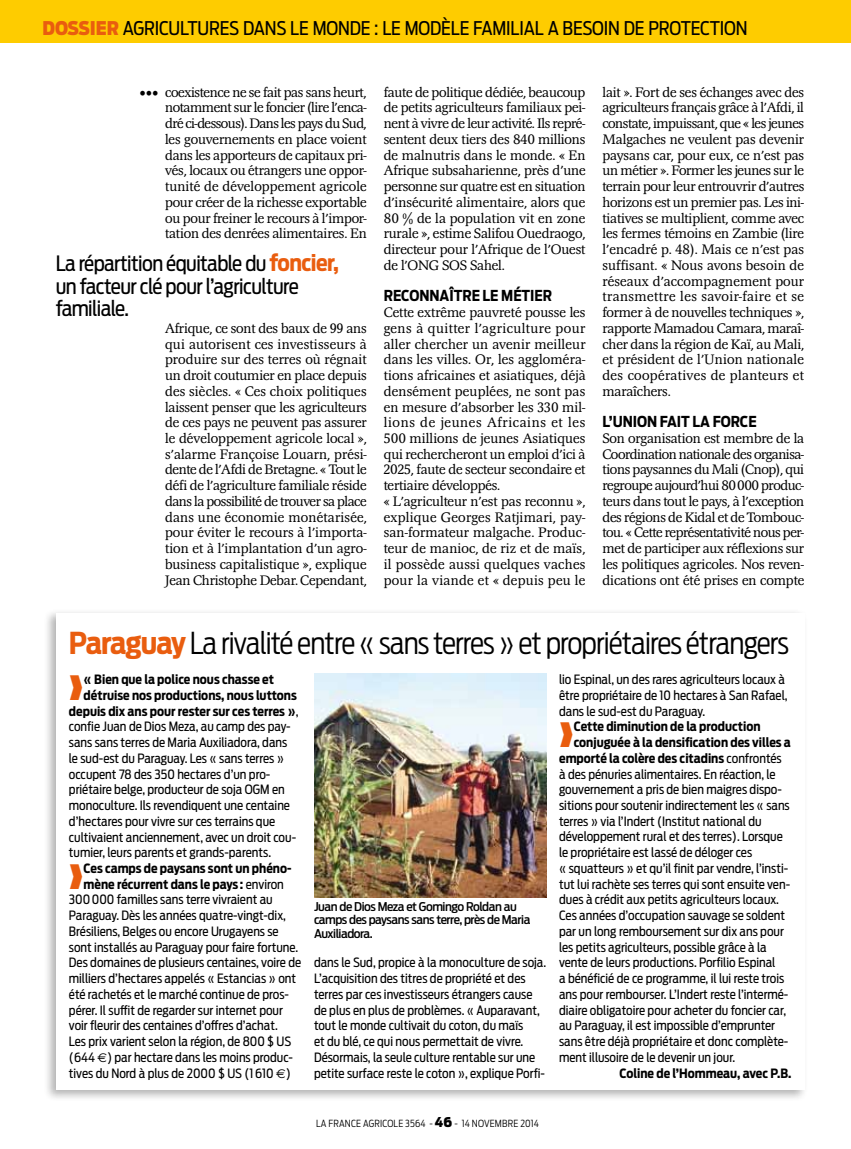
<style>
.page{position:relative;width:851px;height:1149px;background:#fff}
.page>*{position:absolute;margin:0;border:0;box-sizing:border-box;transform-origin:0 0}
.t1{font:300 30px "Antenna Cond";letter-spacing:-.03em;color:#000}
.t2{font:21px/22.5px "Antenna Cond";letter-spacing:-.025em;color:#000}
.t3{font:18.75px "Antenna Cond";letter-spacing:-.01em;color:#000}
.t4{font:700 15px "Antenna Cond";color:#000}
.t5{font:300 14.25px/15.8px "Magna EF";letter-spacing:.005em;color:#000;text-align:justify}
.t6{font:12.75px/15.8px "Antenna Cond";color:#000}
.t7{font:700 12.75px "Antenna Cond";color:#000}
.t8{font:500 12px/13.5px "Antenna Cond";letter-spacing:-.035em;color:#000;scale:1.08 1}
.t9{font:300 9.75px "Antenna Cond";letter-spacing:.02em;color:#000}
.s1{font-weight:900;color:#e95d0f}
.s2{font-weight:700;font-size:22.5px;color:#e95d0f}
.s3{font-weight:700;color:#e95d0f}
.s4{color:#e95d0f}
.s5{font-weight:400}
.s6{font-family:"Euro Sans"}
.s7{font-weight:900;font-size:13.5px}
</style>
<div class="page">
<div style="left:0;top:0;width:850px;height:43px;background:#fecc00"></div>
<div style="left:43px;top:608px;width:765px;height:493px;background:#000;opacity:.3"></div>
<div style="left:56px;top:612px;width:748px;height:477px;background:#fff"></div>
<img style="left:314px;top:673px;width:232px;height:223px">
<h3 class="t3" style="left:43px;top:17px;width:706px"><span class="s1">DOSSIER</span> agricultures dans le monde : le modèle familial a besoin de protection</h3>
<p class="t5" style="left:165px;top:84px;width:203px;text-indent:-25px"><sub>•••</sub> coexistence ne se fait pas sans heurt, notamment sur le foncier (lire l’enca&shy;dré ci-dessous). Dans les pays du Sud, les gouvernements en place voient dans les apporteurs de capitaux pri&shy;vés, locaux ou étrangers une oppor&shy;tunité de développement agricole pour créer de la richesse exportable ou pour freiner le recours à l’impor&shy;tation des denrées alimentaires. En</p>
<h2 class="t2" style="left:56px;top:252px;width:285px">La répartition équitable du <span class="s2">foncier, </span>un facteur clé pour l’agriculture familiale.</h2>
<p class="t5" style="left:165px;top:320px;width:203px">Afrique, ce sont des baux de 99 ans qui autorisent ces investisseurs à produire sur des terres où régnait un droit coutumier en place depuis des siècles. « Ces choix politiques laissent penser que les agriculteurs de ces pays ne peuvent pas assurer le développement agricole local », s’alarme Françoise Louarn, prési&shy;dente de l’Afdi de Bretagne. « Tout le défi de l’agriculture familiale réside dans la possibilité de trouver sa place dans une économie monétarisée, pour éviter le recours à l’importa&shy;tion et à l’implantation d’un agro&shy;business capitalistique », explique Jean Christophe Debar.Cependant,</p>
<p class="t5" style="left:384px;top:84px;width:203px">faute de politique dédiée, beaucoup de petits agriculteurs familiaux pei&shy;nent à vivre de leur activité. Ils repré&shy;sentent deux tiers des 840 millions de malnutris dans le monde. « En Afrique subsaharienne, près d’une personne sur quatre est en situation d’insécurité alimentaire, alors que 80 % de la population vit en zone rurale », estime Salifou Ouedraogo, directeur pour l’Afrique de l’Ouest de l’ONG SOS Sahel.</p>
<p class="t4" style="left:384px;top:287px;width:170px">reconnaître le métier</p>
<p class="t5" style="left:384px;top:305px;width:203px;text-align:left">Cette extrême pauvreté pousse les gens à quitter l’agriculture pour aller chercher un avenir meilleur dans les villes. Or, les aggloméra&shy;tions africaines et asiatiques, déjà densément peuplées, ne sont pas en mesure d’absorber les 330 mil&shy;lions de jeunes Africains et les 500 millions de jeunes Asiatiques qui rechercheront un emploi d’ici à 2025, faute de secteur secondaire et tertiaire développés.<br>« L’agriculteur n’est pas reconnu », explique Georges Ratjimari, pay&shy;san-formateur malgache. Produc&shy;teur de manioc, de riz et de maïs, il possède aussi quelques vaches pour la viande et « depuis peu le</p>
<p class="t5" style="left:602px;top:84px;width:203px">lait ». Fort de ses échanges avec des agriculteurs français grâce à l’Afdi, il constate, impuissant, que « les jeunes Malgaches ne veulent pas devenir paysans car, pour eux, ce n’est pas un métier ». Former les jeunes sur le terrain pour leur entrouvrir d’autres horizons est un premier pas. Les ini&shy;tiatives se multiplient, comme avec les fermes témoins en Zambie (lire l’encadré p. 48). Mais ce n’est pas suffisant. « Nous avons besoin de réseaux d’accompagnement pour transmettre les savoir-faire et se former à de nouvelles techniques », rapporte Mamadou Camara, maraî&shy;cher dans la région de Kaï, au Mali, et président de l’Union nationale des coopératives de planteurs et maraîchers.</p>
<p class="t4" style="left:602px;top:412px;width:156px">l’union fait la force</p>
<p class="t5" style="left:602px;top:431px;width:203px">Son organisation est membre de la Coordination nationale des organisa&shy;tions paysannes du Mali (Cnop), qui regroupe aujourd’hui 80000 produc&shy;teurs dans tout le pays, à l’exception des régions de Kidal et de Tombouc&shy;tou. « Cette représentativité nous per&shy;met de participer aux réflexions sur les politiques agricoles. Nos reven&shy;dications ont été prises en compte</p>
<h1 class="t1" style="left:69px;top:624px;width:721px"><span class="s3">Paraguay</span> La rivalité entre «sans terres» et propriétaires étrangers</h1>
<p class="t7" style="left:69px;top:671px;width:207px"><span class="s4">→</span>« Bien que la police nous chasse et</p>
<p class="t7" style="left:84px;top:687px;width:215px">détruise nos productions, nous luttons</p>
<p class="t7" style="left:69px;top:703px;width:231px">depuis dix ans pour rester sur ces terres »<span class="s5">,</span></p>
<p class="t6" style="left:69px;top:718px;width:223px">confie Juan de Dios Meza, au camp des pay-</p>
<p class="t6" style="left:69px;top:734px;width:220px">sans sans terres de Maria Auxiliadora, dans</p>
<p class="t6" style="left:69px;top:750px;width:217px">le sud-est du Paraguay. Les « sans terres »</p>
<p class="t6" style="left:69px;top:765px;width:203px">occupent 78 des 350 hectares d’un pro-</p>
<p class="t6" style="left:69px;top:781px;width:185px">priétaire belge, producteur de soja OGM</p>
<p class="t6" style="left:69px;top:781px;width:229px;text-indent:203px">en monoculture. Ils revendiquent une centaine d’hectares pour vivre sur ces terrains que cultivaient anciennement, avec un droit cou&shy;tumier, leurs parents et grands-parents.</p>
<p class="t7" style="left:69px;top:860px;width:224px"><span class="s4">→</span>Ces camps de paysans sont un phéno-</p>
<p class="t7" style="left:84px;top:876px;width:202px">mène récurrent dans le pays : <span class="s5">environ</span></p>
<p class="t6" style="left:69px;top:891px;width:205px">300000 familles sans terre vivraient au</p>
<p class="t6" style="left:69px;top:907px;width:218px">Paraguay. Dès les années quatre-vingt-dix,</p>
<p class="t6" style="left:69px;top:923px;width:211px">Brésiliens, Belges ou encore Urugayens se</p>
<p class="t6" style="left:69px;top:938px;width:231px">sont installés au Paraguay pour faire fortune.</p>
<p class="t6" style="left:69px;top:954px;width:234px">Des domaines de plusieurs centaines, voire de</p>
<p class="t6" style="left:69px;top:970px;width:229px">milliers d’hectares appelés « Estancias » ont</p>
<p class="t6" style="left:69px;top:986px;width:221px">été rachetés et le marché continue de pros-</p>
<p class="t6" style="left:69px;top:1001px;width:215px">pérer. Il suffit de regarder sur internet pour</p>
<p class="t6" style="left:69px;top:1017px;width:210px">voir fleurir des centaines d’offres d’achat.</p>
<p class="t6" style="left:69px;top:1033px;width:223px">Les prix varient selon la région, de 800 $ US</p>
<p class="t6" style="left:69px;top:1049px;width:225px">(644 <span class="s6">€</span>) par hectare dans les moins produc-</p>
<p class="t6" style="left:69px;top:1064px;width:223px">tives du Nord à plus de 2000 $ US (1610 <span class="s6">€</span>)</p>
<p class="t8" style="left:314px;top:899px;width:202px">Juan de Dios Meza et Gomingo Roldan au camps des paysans sans terre, près de Maria<br>Auxiliadora.</p>
<p class="t6" style="left:314px;top:954px;width:234px">dans le Sud, propice à la monoculture de soja.<br>L’acquisition des titres de propriété et des terres par ces investisseurs étrangers cause de plus en plus de problèmes. « Auparavant, tout le monde cultivait du coton, du maïs<br>et du blé, ce qui nous permettait de vivre.<br>Désormais, la seule culture rentable sur une petite surface reste le coton », explique Porfi-</p>
<p class="t6" style="left:559px;top:671px;width:230px">lio Espinal, un des rares agriculteurs locaux à être propriétaire de 10 hectares à San Rafael, dans le sud-est du Paraguay.</p>
<p class="t7" style="left:559px;top:718px;width:203px"><span class="s4">→</span>Cette diminution de la production</p>
<p class="t7" style="left:573px;top:734px;width:219px">conjuguée à la densification des villes a</p>
<p class="t7" style="left:559px;top:750px;width:224px">emporté la colère des citadins <span class="s5">confrontés</span></p>
<p class="t6" style="left:559px;top:765px;width:218px">à des pénuries alimentaires. En réaction, le</p>
<p class="t6" style="left:559px;top:781px;width:224px">gouvernement a pris de bien maigres dispo-</p>
<p class="t6" style="left:559px;top:797px;width:232px">sitions pour soutenir indirectement les « sans</p>
<p class="t6" style="left:559px;top:813px;width:204px">terres » via l’Indert (Institut national du</p>
<p class="t6" style="left:559px;top:828px;width:225px">développement rural et des terres). Lorsque</p>
<p class="t6" style="left:559px;top:844px;width:194px">le propriétaire est lassé de déloger ces</p>
<p class="t6" style="left:559px;top:860px;width:231px">« squatteurs » et qu’il finit par vendre, l’insti-</p>
<p class="t6" style="left:559px;top:876px;width:232px">tut lui rachète ses terres qui sont ensuite ven-</p>
<p class="t6" style="left:559px;top:891px;width:221px">dues à crédit aux petits agriculteurs locaux.</p>
<p class="t6" style="left:559px;top:907px;width:227px">Ces années d’occupation sauvage se soldent</p>
<p class="t6" style="left:559px;top:923px;width:226px">par un long remboursement sur dix ans pour</p>
<p class="t6" style="left:559px;top:938px;width:209px">les petits agriculteurs, possible grâce à la</p>
<p class="t6" style="left:559px;top:954px;width:218px">vente de leurs productions. Porfilio Espinal</p>
<p class="t6" style="left:559px;top:970px;width:227px">a bénéficié de ce programme, il lui reste trois</p>
<p class="t6" style="left:559px;top:986px;width:231px">ans pour rembourser. L’Indert reste l’intermé-</p>
<p class="t6" style="left:559px;top:1001px;width:228px">diaire obligatoire pour acheter du foncier car,</p>
<p class="t6" style="left:559px;top:1017px;width:217px">au Paraguay, il est impossible d’emprunter</p>
<p class="t6" style="left:559px;top:1033px;width:231px">sans être déjà propriétaire et donc complète-</p>
<p class="t6" style="left:559px;top:1049px;width:178px">ment illusoire de le devenir un jour.</p>
<p class="t7" style="left:559px;top:1065px;width:35px">C</p>
<p class="t7" style="left:626px;top:1065px;width:166px">oline de l’Hommeau, avec P.B.</p>
<p class="t9" style="left:316px;top:1116px;width:224px">LA FRANCE AGRICOLE 3564 - <span class="s7">46</span> - 14 novembre 2014</p>
</div>
